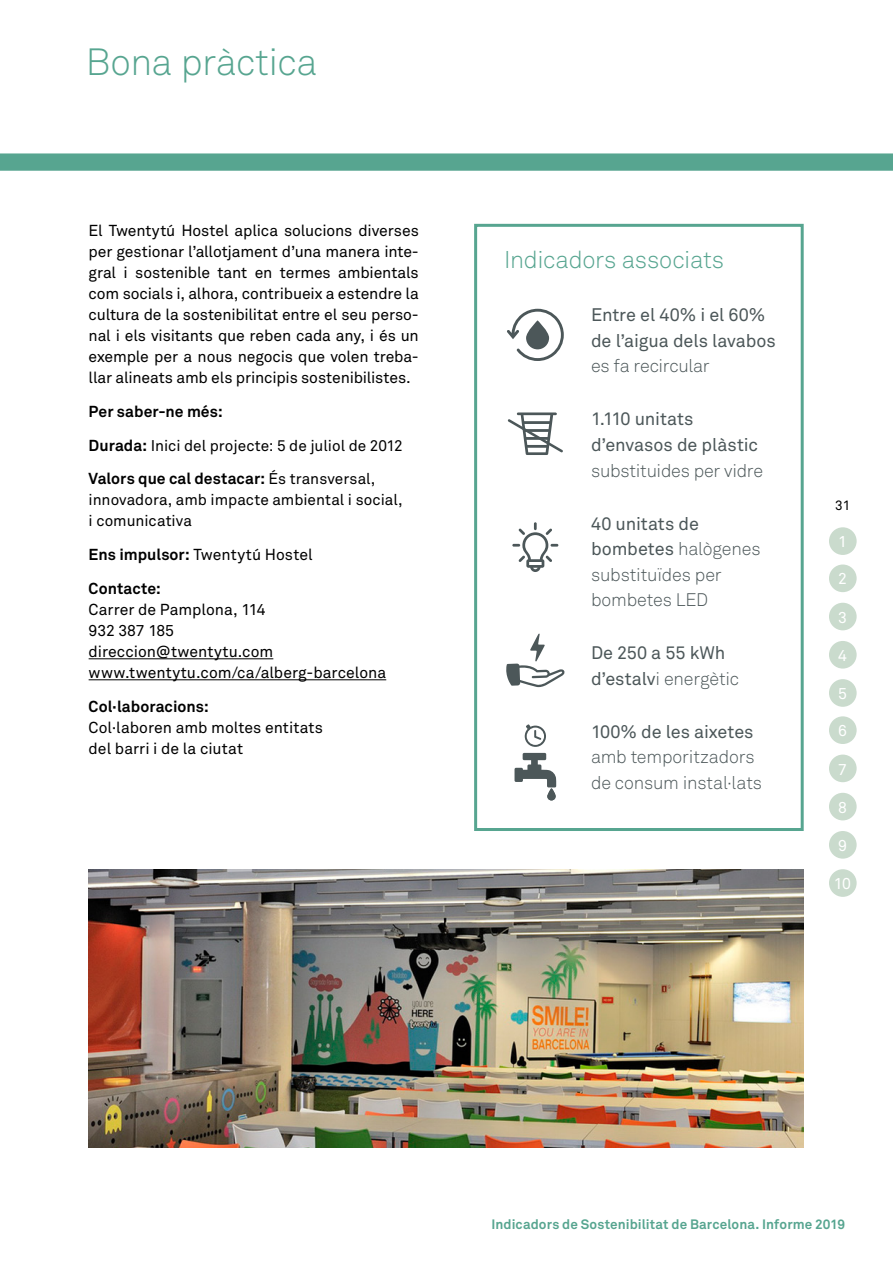
<style>
.page{position:relative;width:893px;height:1263px;background:#fff}
.page>*{position:absolute;margin:0;border:0;box-sizing:border-box;transform-origin:0 0}
.t1{font:37.5px "Akkurat Light Pro";letter-spacing:-.015em;color:#57a590}
.t2{font:24px "Akkurat Light Pro";letter-spacing:-.01em;color:#57a590}
.t3{font:18px/25.5px "Akkurat Light Pro";letter-spacing:-.01em;color:#4c5759}
.t4{font:18px/25.5px "Akkurat Pro";letter-spacing:-.005em;color:#4c5759}
.t5{font:15.75px/21px "Akkurat Pro";color:#000}
.t6{font:700 15.75px/33.8px "Akkurat Pro";color:#000}
.t7{font:15.75px "Akkurat Pro";color:#fff}
.t8{font:15.3px/21px "Akkurat Pro";color:#000}
.t9{font:700 13.5px "Akkurat Pro";letter-spacing:.01em;color:#57a590}
.t10{font:13.5px "Akkurat Pro";color:#000}
.s1{font-weight:700;font-size:15.75px}
.s2{font-weight:400;font-size:15.3px}
.s3{font-weight:400}
.s4{font-family:"Akkurat Pro"}
</style>
<div class="page">
<div style="left:0;top:153px;width:893px;height:18px;background:#57a590"></div>
<div style="left:829px;top:527px;width:28px;height:28px;background:#cadbcd;border-radius:50%"></div>
<div style="left:829px;top:679px;width:28px;height:28px;background:#cadbcd;border-radius:50%"></div>
<div style="left:829px;top:564px;width:28px;height:28px;background:#cadbcd;border-radius:50%"></div>
<div style="left:829px;top:716px;width:28px;height:28px;background:#cadbcd;border-radius:50%"></div>
<div style="left:829px;top:603px;width:28px;height:27px;background:#cadbcd;border-radius:50%"></div>
<div style="left:829px;top:754px;width:28px;height:28px;background:#cadbcd;border-radius:50%"></div>
<div style="left:829px;top:831px;width:28px;height:28px;background:#cadbcd;border-radius:50%"></div>
<div style="left:829px;top:641px;width:28px;height:28px;background:#cadbcd;border-radius:50%"></div>
<div style="left:829px;top:793px;width:28px;height:27px;background:#cadbcd;border-radius:50%"></div>
<div style="left:829px;top:869px;width:28px;height:28px;background:#cadbcd;border-radius:50%"></div>
<hr style="left:89px;top:658px;width:184px;height:1px;background:#000">
<hr style="left:89px;top:679px;width:297px;height:1px;background:#000">
<svg style="left:525px;top:724px;width:21px;height:23px"></svg>
<svg style="left:514px;top:753px;width:42px;height:47px"></svg>
<svg style="left:506px;top:634px;width:59px;height:53px"></svg>
<svg style="left:512px;top:522px;width:46px;height:50px"></svg>
<svg style="left:508px;top:412px;width:55px;height:43px"></svg>
<svg style="left:507px;top:309px;width:57px;height:52px"></svg>
<svg style="left:526px;top:320px;width:23px;height:29px"></svg>
<div style="left:474px;top:224px;width:330px;height:607px;border:3px solid #57a590"></div>
<img style="left:89px;top:869px;width:714px;height:279px">
<h1 class="t1" style="left:86px;top:40px;width:233px">Bona pràctica</h1>
<p class="t5" style="left:89px;top:221px;width:332px;text-align:justify">El Twentytú Hostel aplica solucions diverses per gestionar l’allotjament d’una manera inte&shy;gral i sostenible tant en termes ambientals com socials i, alhora, contribueix a estendre la cultura de la sostenibilitat entre el seu perso&shy;nal i els visitants que reben cada any, i és un exemple per a nous negocis que volen treba&shy;llar alineats amb els principis sostenibilistes.</p>
<p class="t6" style="left:89px;top:395px;width:136px">Per saber-ne més:</p>
<p class="t8" style="left:89px;top:435px;width:316px"><span class="s1">Durada:</span> Inici del projecte: 5 de juliol de 2012</p>
<p class="t6" style="left:89px;top:462px;width:288px">Valors que cal destacar: <span class="s2">És transversal,</span></p>
<p class="t8" style="left:89px;top:490px;width:315px">innovadora, amb impacte ambiental i social, i comunicativa</p>
<p class="t6" style="left:89px;top:538px;width:226px">Ens impulsor: <span class="s3">Twentytú Hostel<br></span>Contacte:</p>
<p class="t5" style="left:89px;top:599px;width:299px">Carrer de Pamplona, 114<br>932 387 185<br>direccion@twentytu.com www.twentytu.com/ca/alberg-barcelona</p>
<p class="t6" style="left:89px;top:689px;width:122px">Col·laboracions:</p>
<p class="t5" style="left:89px;top:717px;width:236px">Col·laboren amb moltes entitats del barri i de la ciutat</p>
<h2 class="t2" style="left:504px;top:245px;width:221px">Indicadors associats</h2>
<p class="t4" style="left:591px;top:303px;width:186px">Entre el 40% i el 60% de l’aigua dels lavabos</p>
<p class="t3" style="left:591px;top:354px;width:120px">es fa recircular</p>
<p class="t4" style="left:591px;top:407px;width:169px">1.110 unitats d’envasos de plàstic</p>
<p class="t3" style="left:591px;top:458px;width:173px">substituides per vidre</p>
<p class="t4" style="left:591px;top:511px;width:109px">40 unitats de</p>
<p class="t3" style="left:591px;top:536px;width:171px"><span class="s4">bombetes</span> halògenes substituïdes per bombetes LED</p>
<p class="t4" style="left:591px;top:641px;width:136px">De 250 a 55 kWh</p>
<p class="t3" style="left:591px;top:666px;width:149px"><span class="s4">d’estalv</span>i energètic</p>
<p class="t4" style="left:591px;top:719px;width:164px">100% de les aixetes</p>
<p class="t3" style="left:591px;top:745px;width:173px">amb temporitzadors de consum instal·lats</p>
<p class="t10" style="left:835px;top:498px;width:17px">31</p>
<p class="t7" style="left:838px;top:533px;width:10px">1</p>
<p class="t7" style="left:838px;top:570px;width:10px">2</p>
<p class="t7" style="left:838px;top:608px;width:10px">3</p>
<p class="t7" style="left:838px;top:646px;width:10px">4</p>
<p class="t7" style="left:838px;top:684px;width:10px">5</p>
<p class="t7" style="left:838px;top:722px;width:10px">6</p>
<p class="t7" style="left:838px;top:760px;width:10px">7</p>
<p class="t7" style="left:838px;top:798px;width:10px">8</p>
<p class="t7" style="left:838px;top:836px;width:10px">9</p>
<p class="t7" style="left:834px;top:874px;width:18px">10</p>
<p class="t9" style="left:491px;top:1216px;width:355px">Indicadors de Sostenibilitat de Barcelona. Informe 2019</p>
</div>
